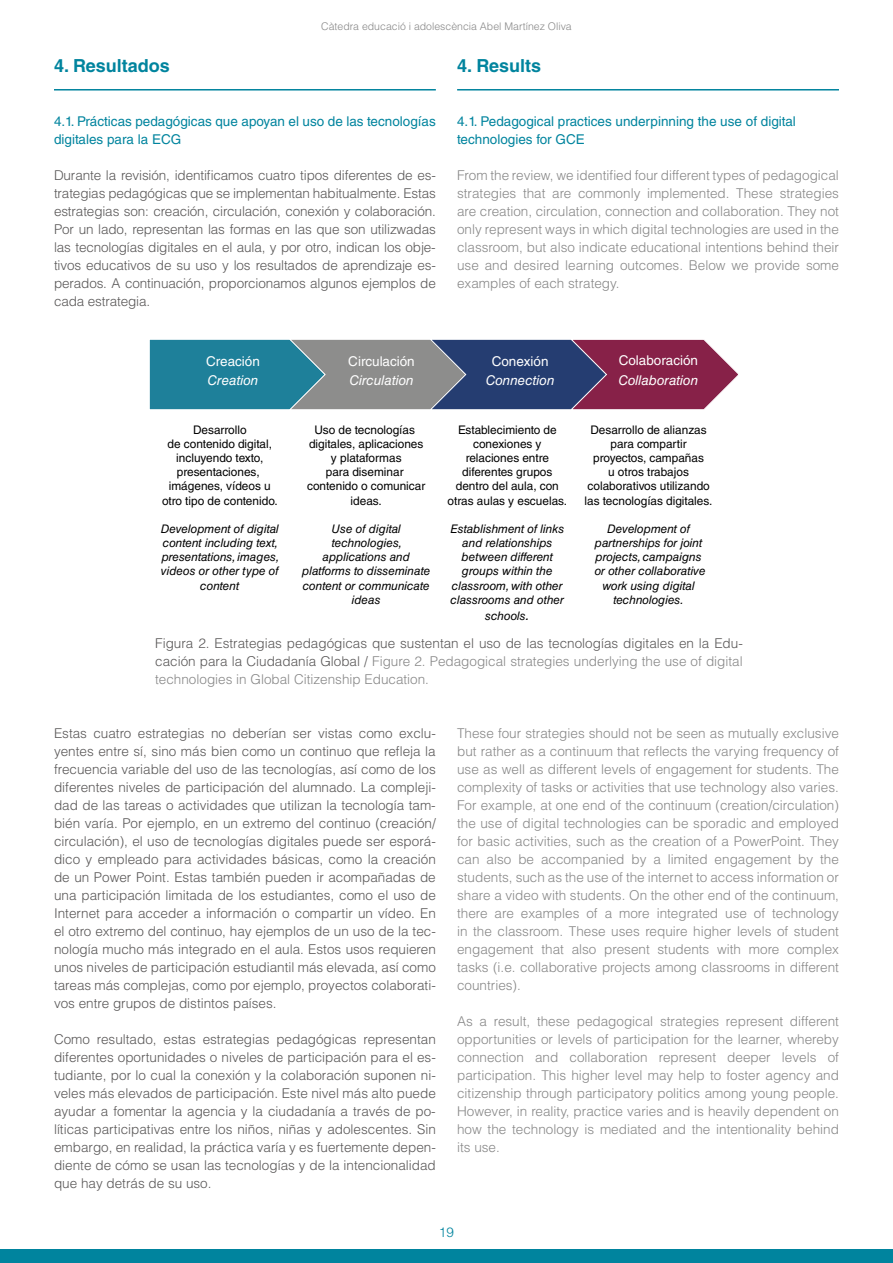
<style>
.page{position:relative;width:893px;height:1263px;background:#fff}
.page>*{position:absolute;margin:0;border:0;box-sizing:border-box;transform-origin:0 0}
.t1{font:700 18px "Helvetica LT Std";color:#00849e}
.t2{font:300 13.5px/18px "Helvetica LT Std";color:#595757;text-align:justify}
.t3{font:300 13.5px/18px "Helvetica LT Std";color:#878787;text-align:justify}
.t4{font:13.5px/18px "Helvetica LT Std";color:#00849e}
.t5{font:italic 13.5px "Helvetica LT Std";color:#fff}
.t6{font:13.5px "Helvetica LT Std";color:#fff}
.t7{font:300 13.5px "Helvetica LT Std";color:#00849e}
.t8{font:11.85px/14.1px "Helvetica LT Std";color:#000;text-align:center}
.t9{font:italic 11.85px/14.1px "Helvetica LT Std";color:#000;text-align:center}
.t10{font:300 10.5px "Helvetica LT Std";color:#878787}
.s1{font-size:13.5px}
.s2{color:#878787}
</style>
<div class="page">
<div style="left:0;top:1249px;width:893px;height:14px;background:#00849e"></div>
<hr style="left:54px;top:89px;width:382px;height:2px;background:#00849e">
<hr style="left:457px;top:89px;width:382px;height:2px;background:#00849e">
<svg style="left:149px;top:339px;width:589px;height:71px;background:#596c86"></svg>
<div style="left:609px;top:358px;width:104px;height:33px;background:#872148"></div>
<h1 class="t1" style="left:54px;top:55px;width:117px">4. Resultados</h1>
<p class="t10" style="left:321px;top:19px;width:252px">Càtedra educació i adolescència Abel Martínez Oliva</p>
<h1 class="t1" style="left:457px;top:55px;width:85px">4. Results</h1>
<p class="t4" style="left:54px;top:112px;width:383px">4.1. Prácticas pedagógicas que apoyan el uso de las tecnologías digitales para la ECG</p>
<p class="t2" style="left:54px;top:166px;width:383px">Durante la revisión, identificamos cuatro tipos diferentes de es&shy;trategias pedagógicas que se implementan habitualmente. Estas estrategias son: creación, circulación, conexión y colaboración.<br>Por un lado, representan las formas en las que son utilizwadas las tecnologías digitales en el aula, y por otro, indican los obje&shy;tivos educativos de su uso y los resultados de aprendizaje es&shy;perados. A continuación, proporcionamos algunos ejemplos de cada estrategia.</p>
<p class="t4" style="left:457px;top:112px;width:340px">4.1. Pedagogical practices underpinning the use of digital technologies for GCE</p>
<p class="t3" style="left:457px;top:166px;width:383px">From the review, we identified four different types of pedagogical strategies that are commonly implemented. These strategies are creation, circulation, connection and collaboration. They not only represent ways in which digital technologies are used in the classroom, but also indicate educational intentions behind their use and desired learning outcomes. Below we provide some examples of each strategy.</p>
<p class="t6" style="left:206px;top:353px;width:55px">Creación</p>
<p class="t5" style="left:208px;top:372px;width:52px">Creation</p>
<p class="t8" style="left:162px;top:422px;width:117px">Desarrollo<br>de contenido digital, incluyendo texto, presentaciones, imágenes, vídeos u otro tipo de contenido.</p>
<p class="t9" style="left:161px;top:522px;width:120px">Development of digital content including text, presentations, images, videos or other type of content</p>
<p class="t6" style="left:348px;top:353px;width:68px">Circulación</p>
<p class="t5" style="left:349px;top:372px;width:66px">Circulation</p>
<p class="t8" style="left:307px;top:422px;width:120px">Uso de tecnologías digitales, aplicaciones y plataformas<br>para diseminar contenido o comunicar ideas.</p>
<p class="t9" style="left:302px;top:522px;width:130px">Use of digital technologies, applications and platforms to disseminate content or communicate ideas</p>
<p class="t6" style="left:492px;top:353px;width:58px">Conexión</p>
<p class="t5" style="left:486px;top:372px;width:70px">Connection</p>
<p class="t8" style="left:448px;top:422px;width:121px">Establecimiento de conexiones y relaciones entre diferentes grupos dentro del aula, con otras aulas y escuelas.</p>
<p class="t9" style="left:450px;top:522px;width:115px">Establishment of links and relationships between different groups within the classroom, with other classrooms and other</p>
<p class="t9" style="left:485px;top:608px;width:46px">schools<span class="s1">.</span></p>
<p class="t6" style="left:619px;top:353px;width:81px">Colaboración</p>
<p class="t5" style="left:618px;top:373px;width:81px">Collaboration</p>
<p class="t8" style="left:585px;top:422px;width:129px">Desarrollo de alianzas para compartir proyectos, campañas<br>u otros trabajos colaborativos utilizando las tecnologías digitales.</p>
<p class="t9" style="left:595px;top:522px;width:113px">Development of partnerships for joint projects, campaigns or other collaborative work using digital technologies.</p>
<p class="t2" style="left:155px;top:634px;width:589px">Figura 2. Estrategias pedagógicas que sustentan el uso de las tecnologías digitales en la Edu&shy;cación para la Ciudadanía Global / <span class="s2">Figure 2. Pedagogical strategies underlying the use of digital technologies in Global Citizenship Education.</span></p>
<p class="t2" style="left:54px;top:724px;width:383px">Estas cuatro estrategias no deberían ser vistas como exclu&shy;yentes entre sí, sino más bien como un continuo que refleja la frecuencia variable del uso de las tecnologías, así como de los diferentes niveles de participación del alumnado. La compleji&shy;dad de las tareas o actividades que utilizan la tecnología tam&shy;bién varía. Por ejemplo, en un extremo del continuo (creación/ circulación), el uso de tecnologías digitales puede ser esporá&shy;dico y empleado para actividades básicas, como la creación de un Power Point. Estas también pueden ir acompañadas de una participación limitada de los estudiantes, como el uso de Internet para acceder a información o compartir un vídeo. En el otro extremo del continuo, hay ejemplos de un uso de la tec&shy;nología mucho más integrado en el aula. Estos usos requieren unos niveles de participación estudiantil más elevada, así como tareas más complejas, como por ejemplo, proyectos colaborati&shy;vos entre grupos de distintos países.</p>
<p class="t2" style="left:54px;top:1030px;width:383px">Como resultado, estas estrategias pedagógicas representan diferentes oportunidades o niveles de participación para el es&shy;tudiante, por lo cual la conexión y la colaboración suponen ni&shy;veles más elevados de participación. Este nivel más alto puede ayudar a fomentar la agencia y la ciudadanía a través de po&shy;líticas participativas entre los niños, niñas y adolescentes. Sin embargo, en realidad, la práctica varía y es fuertemente depen&shy;diente de cómo se usan las tecnologías y de la intencionalidad que hay detrás de su uso.</p>
<p class="t3" style="left:457px;top:724px;width:383px">These four strategies should not be seen as mutually exclusive but rather as a continuum that reflects the varying frequency of use as well as different levels of engagement for students. The complexity of tasks or activities that use technology also varies.<br>For example, at one end of the continuum (creation/circulation) the use of digital technologies can be sporadic and employed for basic activities, such as the creation of a PowerPoint. They can also be accompanied by a limited engagement by the students, such as the use of the internet to access information or share a video with students. On the other end of the continuum, there are examples of a more integrated use of technology in the classroom. These uses require higher levels of student engagement that also present students with more complex tasks (i.e. collaborative projects among classrooms in different countries).</p>
<p class="t3" style="left:457px;top:1012px;width:383px">As a result, these pedagogical strategies represent different opportunities or levels of participation for the learner, whereby connection and collaboration represent deeper levels of participation. This higher level may help to foster agency and citizenship through participatory politics among young people.<br>However, in reality, practice varies and is heavily dependent on how the technology is mediated and the intentionality behind its use.</p>
<p class="t7" style="left:439px;top:1223px;width:17px">19</p>
</div>
